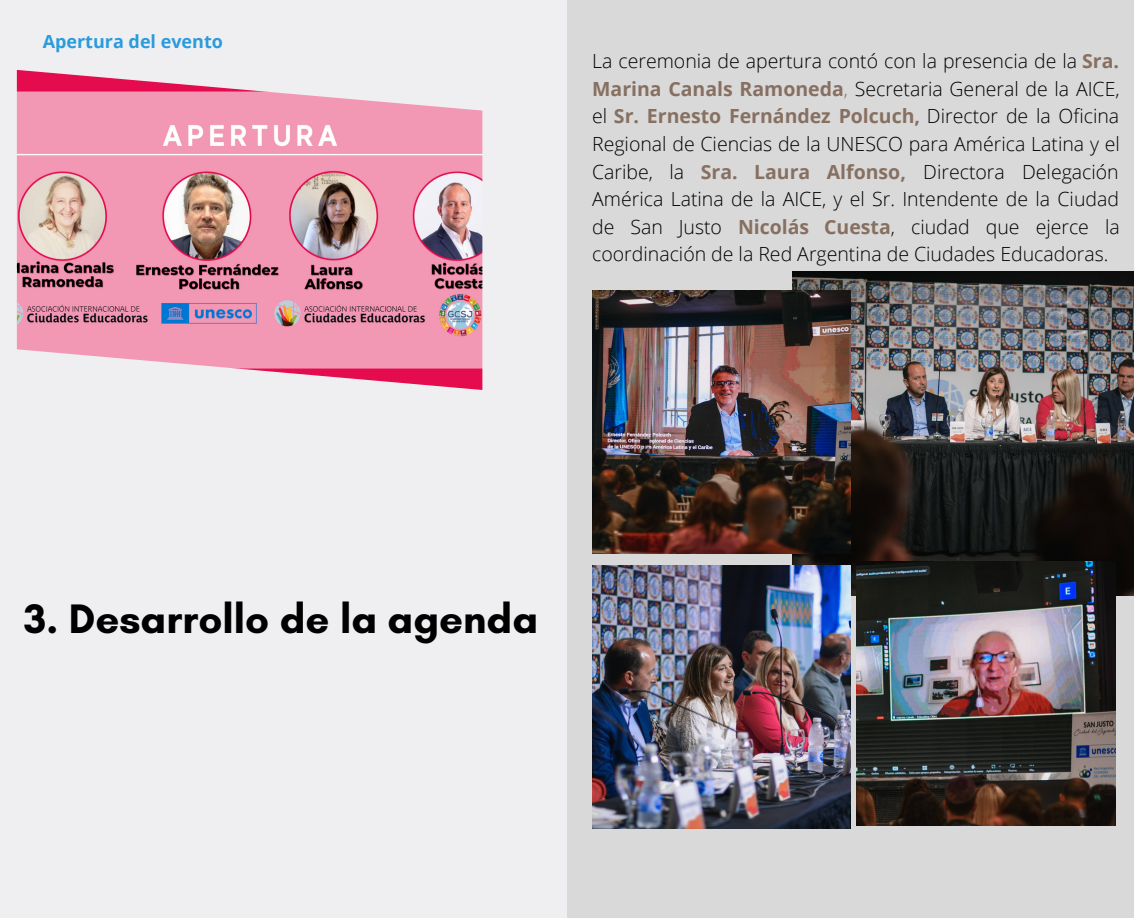
<style>
.page{position:relative;width:1134px;height:918px;background:#efeff1}
.page>*{position:absolute;margin:0;border:0;box-sizing:border-box;transform-origin:0 0}
.t1{font:700 42px "Glacial Indifference";color:#000}
.t2{font:300 19.5px/27.6px "Open Sans";color:#000;text-align:justify}
.t3{font:700 18px "Open Sans";color:#2a9bdd}
.s1{font-weight:700;color:#877061}
.s2{color:#877061}
</style>
<div class="page">
<div style="left:567px;top:0;width:567px;height:918px;background:#d9d9d9"></div>
<img style="left:792px;top:271px;width:342px;height:324px">
<img style="left:592px;top:291px;width:259px;height:263px">
<img style="left:856px;top:562px;width:259px;height:263px">
<img style="left:592px;top:565px;width:259px;height:264px">
<img style="left:17px;top:70px;width:465px;height:320px">
<p class="t3" style="left:43px;top:28px;width:182px">Apertura del evento</p>
<p class="t2" style="left:592px;top:47px;width:529px">La ceremonia de apertura contó con la presencia de la <span class="s1">Sra.<br>Marina Canals Ramoneda</span><span class="s2">,</span> Secretaria General de la AICE, el <span class="s1">Sr. Ernesto Fernández Polcuch,</span> Director de la Oficina Regional de Ciencias de la UNESCO para América Latina y el Caribe, la <span class="s1">Sra. Laura Alfonso,</span> Directora Delegación América Latina de la AICE, y el Sr. Intendente de la Ciudad de San Justo <span class="s1">Nicolás Cuesta</span>, ciudad que ejerce la coordinación de la Red Argentina de Ciudades Educadoras.</p>
<p class="t1" style="left:24px;top:594px;width:516px">3. Desarrollo de la agenda</p>
</div>
